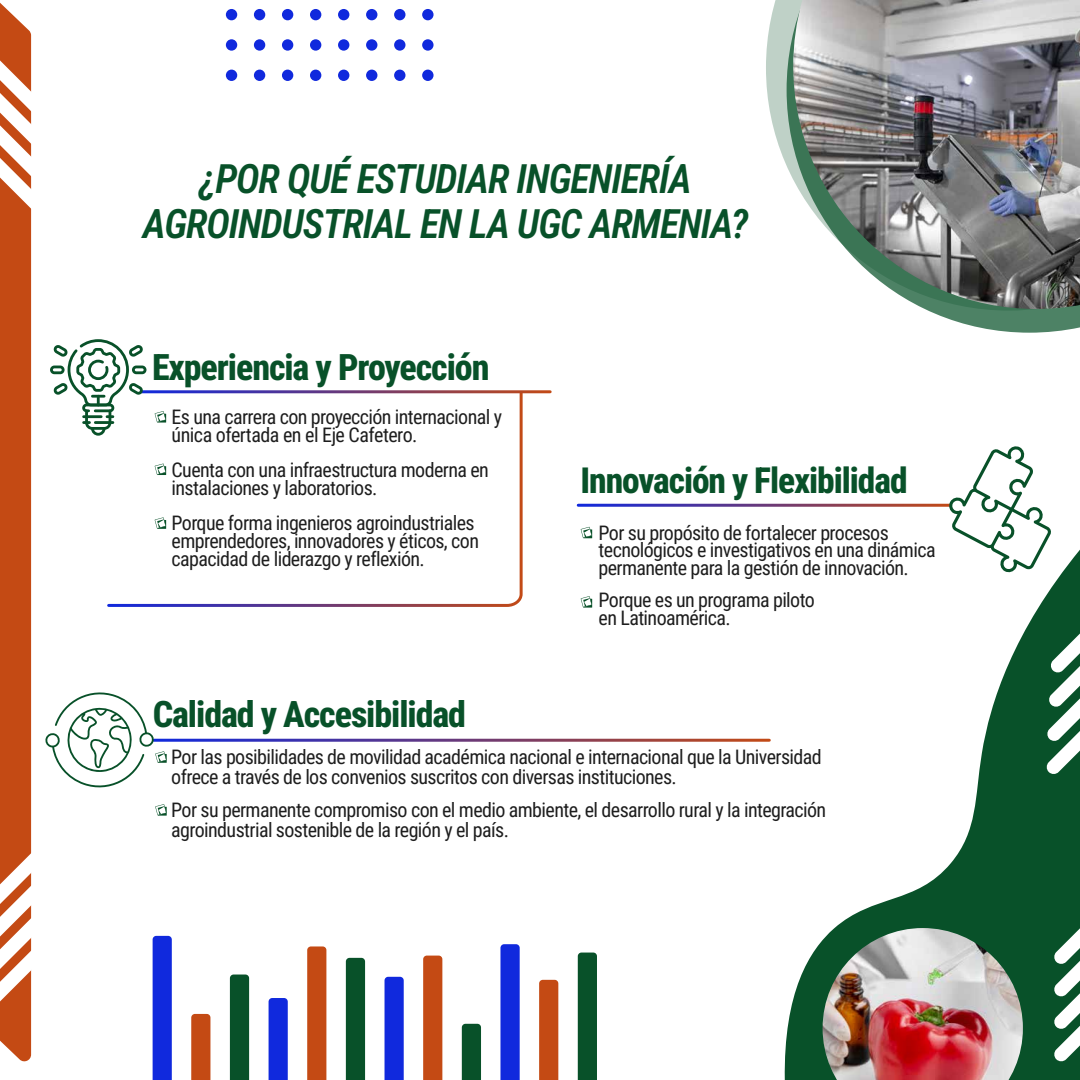
<style>
.page{position:relative;width:1080px;height:1080px;background:#fff}
.page>*{position:absolute;margin:0;border:0;box-sizing:border-box;transform-origin:0 0}
.t1{font:italic 600 40px/45.2px "Roboto Condensed";letter-spacing:-.025em;color:#085129;text-align:center}
.t2{font:800 36px "Roboto Condensed";letter-spacing:-.03em;color:#085129}
.t3{font:800 35.5px "Roboto Condensed";letter-spacing:-.03em;color:#085129}
.t4{font:20px/17.7px "Roboto Condensed";letter-spacing:-.03em;color:#1e1e1e}
</style>
<div class="page">
<img style="left:784px;top:866px;width:164px;height:214px">
<svg style="left:172px;top:393px;width:352px;height:214px"></svg>
<div style="left:226px;top:70px;width:11px;height:11px;background:#1029dd;border-radius:50%"></div>
<div style="left:226px;top:39px;width:11px;height:12px;background:#1029dd;border-radius:50%"></div>
<div style="left:226px;top:9px;width:11px;height:11px;background:#1029dd;border-radius:50%"></div>
<div style="left:254px;top:70px;width:11px;height:11px;background:#1029dd;border-radius:50%"></div>
<div style="left:254px;top:39px;width:11px;height:12px;background:#1029dd;border-radius:50%"></div>
<div style="left:254px;top:9px;width:11px;height:11px;background:#1029dd;border-radius:50%"></div>
<div style="left:282px;top:70px;width:11px;height:11px;background:#1029dd;border-radius:50%"></div>
<div style="left:282px;top:39px;width:11px;height:12px;background:#1029dd;border-radius:50%"></div>
<div style="left:282px;top:9px;width:11px;height:11px;background:#1029dd;border-radius:50%"></div>
<div style="left:310px;top:70px;width:11px;height:11px;background:#1029dd;border-radius:50%"></div>
<div style="left:310px;top:39px;width:11px;height:12px;background:#1029dd;border-radius:50%"></div>
<div style="left:310px;top:9px;width:11px;height:11px;background:#1029dd;border-radius:50%"></div>
<div style="left:338px;top:70px;width:11px;height:11px;background:#1029dd;border-radius:50%"></div>
<div style="left:338px;top:39px;width:11px;height:12px;background:#1029dd;border-radius:50%"></div>
<div style="left:338px;top:9px;width:11px;height:11px;background:#1029dd;border-radius:50%"></div>
<div style="left:366px;top:70px;width:11px;height:11px;background:#1029dd;border-radius:50%"></div>
<div style="left:366px;top:39px;width:11px;height:12px;background:#1029dd;border-radius:50%"></div>
<div style="left:366px;top:9px;width:11px;height:11px;background:#1029dd;border-radius:50%"></div>
<div style="left:394px;top:70px;width:11px;height:11px;background:#1029dd;border-radius:50%"></div>
<div style="left:394px;top:39px;width:11px;height:12px;background:#1029dd;border-radius:50%"></div>
<div style="left:394px;top:9px;width:11px;height:11px;background:#1029dd;border-radius:50%"></div>
<div style="left:422px;top:70px;width:12px;height:11px;background:#1029dd;border-radius:50%"></div>
<div style="left:422px;top:39px;width:12px;height:12px;background:#1029dd;border-radius:50%"></div>
<div style="left:422px;top:9px;width:12px;height:11px;background:#1029dd;border-radius:50%"></div>
<svg style="left:581px;top:527px;width:11px;height:11px"></svg>
<svg style="left:581px;top:596px;width:11px;height:12px"></svg>
<svg style="left:948px;top:446px;width:132px;height:634px"></svg>
<svg style="left:191px;top:1014px;width:19px;height:66px"></svg>
<div style="left:230px;top:975px;width:19px;height:105px;background:#085129"></div>
<div style="left:269px;top:998px;width:19px;height:82px;background:#1029dd"></div>
<div style="left:307px;top:946px;width:19px;height:134px;background:#c44a14"></div>
<div style="left:346px;top:958px;width:19px;height:122px;background:#085129"></div>
<div style="left:385px;top:977px;width:19px;height:103px;background:#1029dd"></div>
<div style="left:423px;top:956px;width:19px;height:124px;background:#c44a14"></div>
<svg style="left:462px;top:1024px;width:19px;height:56px"></svg>
<svg style="left:500px;top:944px;width:20px;height:136px;background:#1a32de"></svg>
<div style="left:539px;top:980px;width:19px;height:100px;background:#c44a14"></div>
<div style="left:578px;top:953px;width:19px;height:127px;background:#085129"></div>
<svg style="left:766px;top:0;width:21px;height:166px;fill:#bfd1c7"></svg>
<svg style="left:787px;top:0;width:293px;height:333px"></svg>
<img style="left:793px;top:0;width:287px;height:309px">
<svg style="left:0;top:3px;width:172px;height:1077px"></svg>
<h1 class="t1" style="left:143px;top:155px;width:607px">¿POR QUÉ ESTUDIAR INGENIERÍA<br>AGROINDUSTRIAL EN LA UGC ARMENIA?</h1>
<h2 class="t2" style="left:152px;top:342px;width:339px">Experiencia y Proyección</h2>
<p class="t4" style="left:172px;top:407px;width:332px">Es una carrera con proyección internacional y única ofertada en el Eje Cafetero.</p>
<p class="t4" style="left:172px;top:461px;width:319px">Cuenta con una infraestructura moderna en instalaciones y laboratorios.</p>
<p class="t4" style="left:172px;top:514px;width:309px">Porque forma ingenieros agroindustriales emprendedores, innovadores y éticos, con capacidad de liderazgo y reflexión.</p>
<h2 class="t2" style="left:153px;top:689px;width:315px">Calidad y Accesibilidad</h2>
<h3 class="t3" style="left:581px;top:456px;width:329px">Innovación y Flexibilidad</h3>
<p class="t4" style="left:599px;top:523px;width:338px">Por su propósito de fortalecer procesos tecnológicos e investigativos en una dinámica permanente para la gestión de innovación.</p>
<p class="t4" style="left:599px;top:591px;width:218px">Porque es un programa piloto en Latinoamérica.</p>
<p class="t4" style="left:171px;top:747px;width:652px;line-height:20px">Por las posibilidades de movilidad académica nacional e internacional que la Universidad ofrece a través de los convenios suscritos con diversas instituciones.</p>
<p class="t4" style="left:171px;top:799px;width:657px;line-height:20px">Por su permanente compromiso con el medio ambiente, el desarrollo rural y la integración agroindustrial sostenible de la región y el país.</p>
</div>
